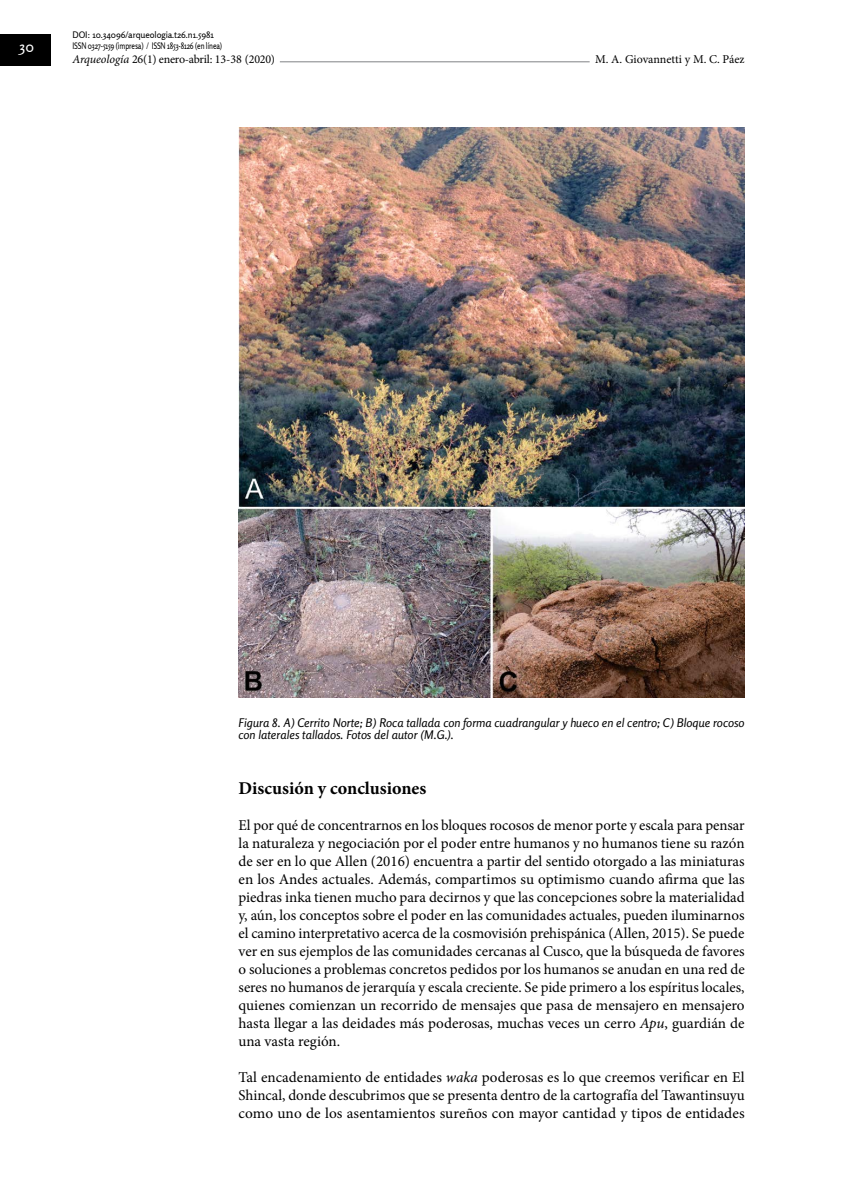
<style>
.page{position:relative;width:851px;height:1191px;background:#fff}
.page>*{position:absolute;margin:0;border:0;box-sizing:border-box;transform-origin:0 0}
.t1{font:700 18px "Minion Pro";color:#000}
.t2{font:15px/18px "Minion Pro";color:#000;text-align:justify}
.t3{font:15px "Rosario";color:#fff}
.t4{font:italic 12px/12px "Rosario";color:#000}
.t5{font:12px "Minion Pro";letter-spacing:-.015em;color:#000}
.t6{font:9px/10.8px "Rosario";letter-spacing:-.02em;color:#000}
.s1{font-style:italic}
</style>
<div class="page">
<hr style="left:204px;top:61px;width:529px;height:1px;background:#808285">
<div style="left:72px;top:53px;width:208px;height:15px;background:#fff"></div>
<div style="left:0;top:35px;width:50px;height:31px;background:#000"></div>
<div style="left:589px;top:52px;width:155px;height:15px;background:#fff"></div>
<img style="left:238px;top:128px;width:506px;height:569px">
<p class="t3" style="left:19px;top:38px;width:16px">30</p>
<p class="t6" style="left:72px;top:29px;width:151px">DOI: 10.34096/arqueologia.t26.n1.5981<br>ISSN 0327-5159 (impresa) / ISSN 1853-8126 (en línea)</p>
<p class="t5" style="left:72px;top:51px;width:204px"><span class="s1">Arqueología</span> 26(1) enero-abril: 13-38 (2020)</p>
<p class="t5" style="left:595px;top:51px;width:151px">M. A. Giovannetti y M. C. Páez</p>
<p class="t4" style="left:238px;top:716px;width:507px">Figura 8. A) Cerrito Norte; B) Roca tallada con forma cuadrangular y hueco en el centro; C) Bloque rocoso con laterales tallados. Fotos del autor (M.G.).</p>
<p class="t1" style="left:238px;top:775px;width:189px">Discusión y conclusiones</p>
<p class="t2" style="left:238px;top:816px;width:507px">El por qué de concentrarnos en los bloques rocosos de menor porte y escala para pensar la naturaleza y negociación por el poder entre humanos y no humanos tiene su razón de ser en lo que Allen (2016) encuentra a partir del sentido otorgado a las miniaturas en los Andes actuales. Además, compartimos su optimismo cuando afirma que las piedras inka tienen mucho para decirnos y que las concepciones sobre la materialidad y, aún, los conceptos sobre el poder en las comunidades actuales, pueden iluminarnos el camino interpretativo acerca de la cosmovisión prehispánica (Allen, 2015). Se puede ver en sus ejemplos de las comunidades cercanas al Cusco, que la búsqueda de favores o soluciones a problemas concretos pedidos por los humanos se anudan en una red de seres no humanos de jerarquía y escala creciente. Se pide primero a los espíritus locales, quienes comienzan un recorrido de mensajes que pasa de mensajero en mensajero hasta llegar a las deidades más poderosas, muchas veces un cerro <span class="s1">Apu</span>, guardián de una vasta región.</p>
<p class="t2" style="left:238px;top:1068px;width:507px">Tal encadenamiento de entidades <span class="s1">waka</span> poderosas es lo que creemos verificar en El Shincal, donde descubrimos que se presenta dentro de la cartografía del Tawantinsuyu como uno de los asentamientos sureños con mayor cantidad y tipos de entidades</p>
</div>
